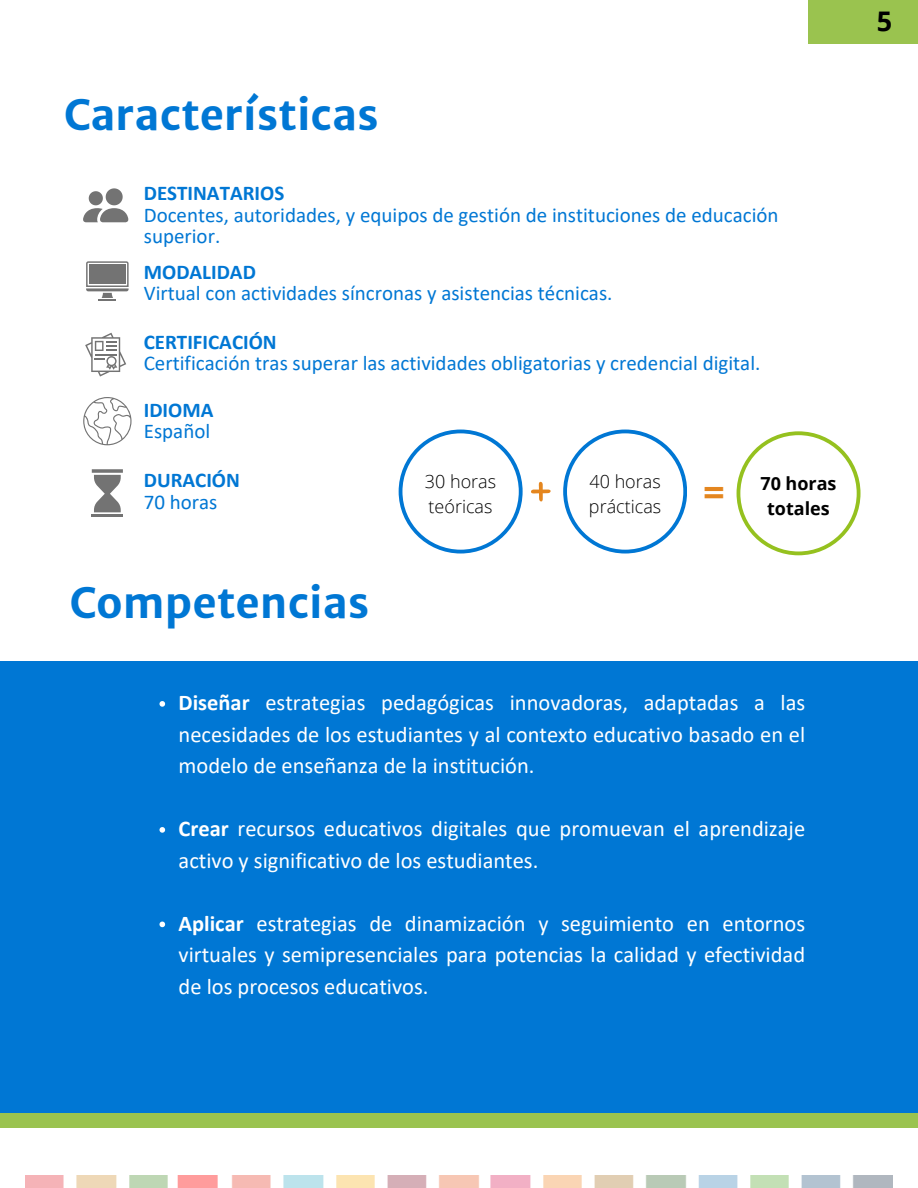
<style>
.page{position:relative;width:918px;height:1188px;background:#fff}
.page>*{position:absolute;margin:0;border:0;box-sizing:border-box;transform-origin:0 0}
.t1{font:700 42px "Merriweather Sans";color:#0077d4}
.t2{font:700 38.1px "Open Sans";color:#e4861f}
.t3{font:700 27px "Open Sans";color:#000}
.t4{font:22.5px/31.5px "Calibri";color:#fff;text-align:justify}
.t5{font:21px/21.3px "Calibri";color:#0077d4}
.t6{font:700 21px/21.3px "Calibri";color:#0077d4}
.t7{font:300 18px/24.8px "Open Sans";color:#000}
.t8{font:700 18px/24.8px "Open Sans";color:#000;text-align:center}
.s1{font-weight:700}
.s2{font-weight:400}
</style>
<div class="page">
<div style="left:0;top:662px;width:918px;height:454px;background:#0077d4"></div>
<svg style="left:83px;top:188px;width:45px;height:34px"></svg>
<svg style="left:86px;top:261px;width:43px;height:40px"></svg>
<svg style="left:85px;top:333px;width:41px;height:43px"></svg>
<svg style="left:83px;top:397px;width:49px;height:48px"></svg>
<svg style="left:92px;top:469px;width:31px;height:43px"></svg>
<hr style="left:92px;top:514px;width:31px;height:3px;background:#737373">
<svg style="left:159px;top:701px;width:6px;height:6px"></svg>
<svg style="left:159px;top:827px;width:6px;height:6px"></svg>
<svg style="left:159px;top:922px;width:6px;height:5px"></svg>
<img style="left:26px;top:1175px;width:867px;height:13px">
<div style="left:0;top:1113px;width:918px;height:14px;background:#9ac34f"></div>
<div style="left:809px;top:0;width:109px;height:44px;background:#9ac34f"></div>
<svg style="left:531px;top:481px;width:20px;height:21px"></svg>
<svg style="left:399px;top:430px;width:123px;height:123px"></svg>
<svg style="left:563px;top:430px;width:124px;height:123px"></svg>
<svg style="left:737px;top:431px;width:123px;height:124px"></svg>
<h2 class="t1" style="left:64px;top:89px;width:316px">Características</h2>
<h2 class="t5" style="left:144px;top:184px;width:636px"><span class="s1">DESTINATARIOS<br></span>Docentes, autoridades, y equipos de gestión de instituciones de educación superior.</h2>
<h2 class="t5" style="left:144px;top:263px;width:470px"><span class="s1">MODALIDAD<br></span>Virtual con actividades síncronas y asistencias técnicas.</h2>
<p class="t5" style="left:144px;top:333px;width:618px"><span class="s1">CERTIFICACIÓN<br></span>Certificación tras superar las actividades obligatorias y credencial digital.</p>
<p class="t5" style="left:144px;top:401px;width:71px"><span class="s1">IDIOMA<br></span>Español</p>
<p class="t6" style="left:144px;top:472px;width:98px">DURACIÓN<br><span class="s2">70 horas</span></p>
<h2 class="t7" style="left:425px;top:469px;width:73px">30 horas teóricas</h2>
<p class="t7" style="left:589px;top:469px;width:74px">40 horas prácticas</p>
<p class="t8" style="left:760px;top:471px;width:78px">70 horas totales</p>
<h2 class="t2" style="left:703px;top:465px;width:23px">=</h2>
<p class="t1" style="left:70px;top:576px;width:301px">Competencias</p>
<p class="t4" style="left:179px;top:689px;width:628px"><span class="s1">Diseñar</span> estrategias pedagógicas innovadoras, adaptadas a las necesidades de los estudiantes y al contexto educativo basado en el modelo de enseñanza de la institución.</p>
<h1 class="t4" style="left:179px;top:815px;width:628px"><span class="s1">Crear</span> recursos educativos digitales que promuevan el aprendizaje activo y significativo de los estudiantes.</h1>
<p class="t4" style="left:179px;top:909px;width:628px"><span class="s1">Aplicar</span> estrategias de dinamización y seguimiento en entornos virtuales y semipresenciales para potencias la calidad y efectividad de los procesos educativos.</p>
<p class="t3" style="left:877px;top:3px;width:17px">5</p>
</div>
